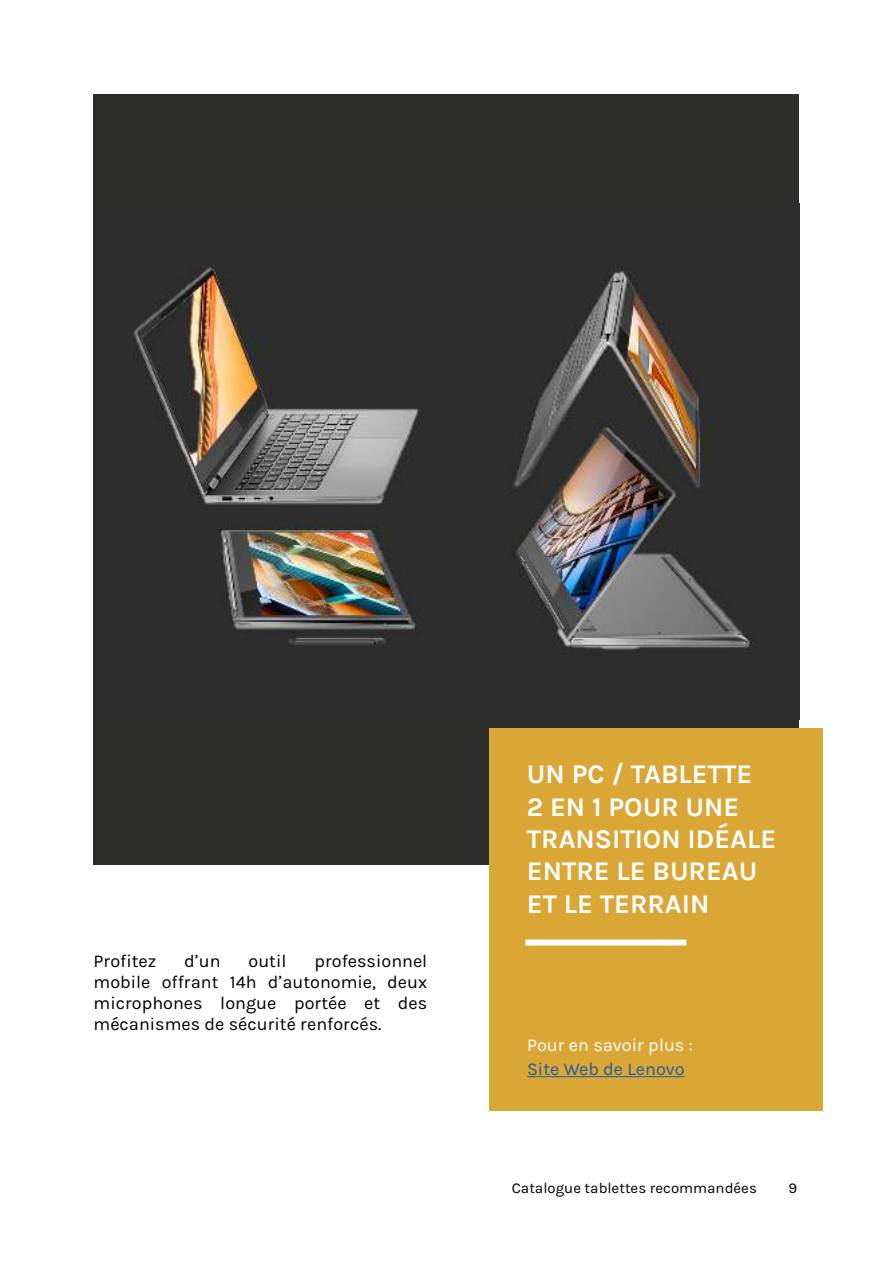
<style>
.page{position:relative;width:893px;height:1263px;background:#fff}
.page>*{position:absolute;margin:0;border:0;box-sizing:border-box;transform-origin:0 0}
.t1{font:700 27px/32.4px "Karmilla";color:#fff}
.t2{font:18px/21px "Karmilla";color:#000;text-align:justify}
.t3{font:18px "Karmilla";color:#fff}
.t4{font:18px "Karmilla";color:#215e9e}
.t5{font:15px "Karmilla";color:#000}
</style>
<div class="page">
<div style="left:94px;top:94px;width:705px;height:770px;background:#2d2d2c"></div>
<img style="left:133px;top:267px;width:622px;height:383px">
<div style="left:489px;top:729px;width:334px;height:382px;background:#daa636"></div>
<div style="left:525px;top:939px;width:161px;height:6px;background:#fff"></div>
<hr style="left:527px;top:1076px;width:158px;height:1px;background:#215e9e">
<p class="t2" style="left:94px;top:950px;width:64px">Profitez</p>
<p class="t2" style="left:184px;top:950px;width:38px">d’un</p>
<p class="t2" style="left:248px;top:950px;width:39px">outil</p>
<p class="t2" style="left:94px;top:950px;width:335px;text-indent:221px">professionnel mobile offrant 14h d’autonomie, deux microphones longue portée et des mécanismes de sécurité renforcés.</p>
<h1 class="t1" style="left:527px;top:758px;width:251px">UN PC / TABLETTE<br>2 EN 1 POUR UNE<br>TRANSITION IDÉALE<br>ENTRE LE BUREAU<br>ET LE TERRAIN</h1>
<p class="t3" style="left:527px;top:1034px;width:167px">Pour en savoir plus :</p>
<p class="t4" style="left:527px;top:1058px;width:159px">Site Web de Lenovo</p>
<p class="t5" style="left:512px;top:1179px;width:247px">Catalogue tablettes recommandées</p>
<p class="t5" style="left:789px;top:1179px;width:10px">9</p>
</div>
